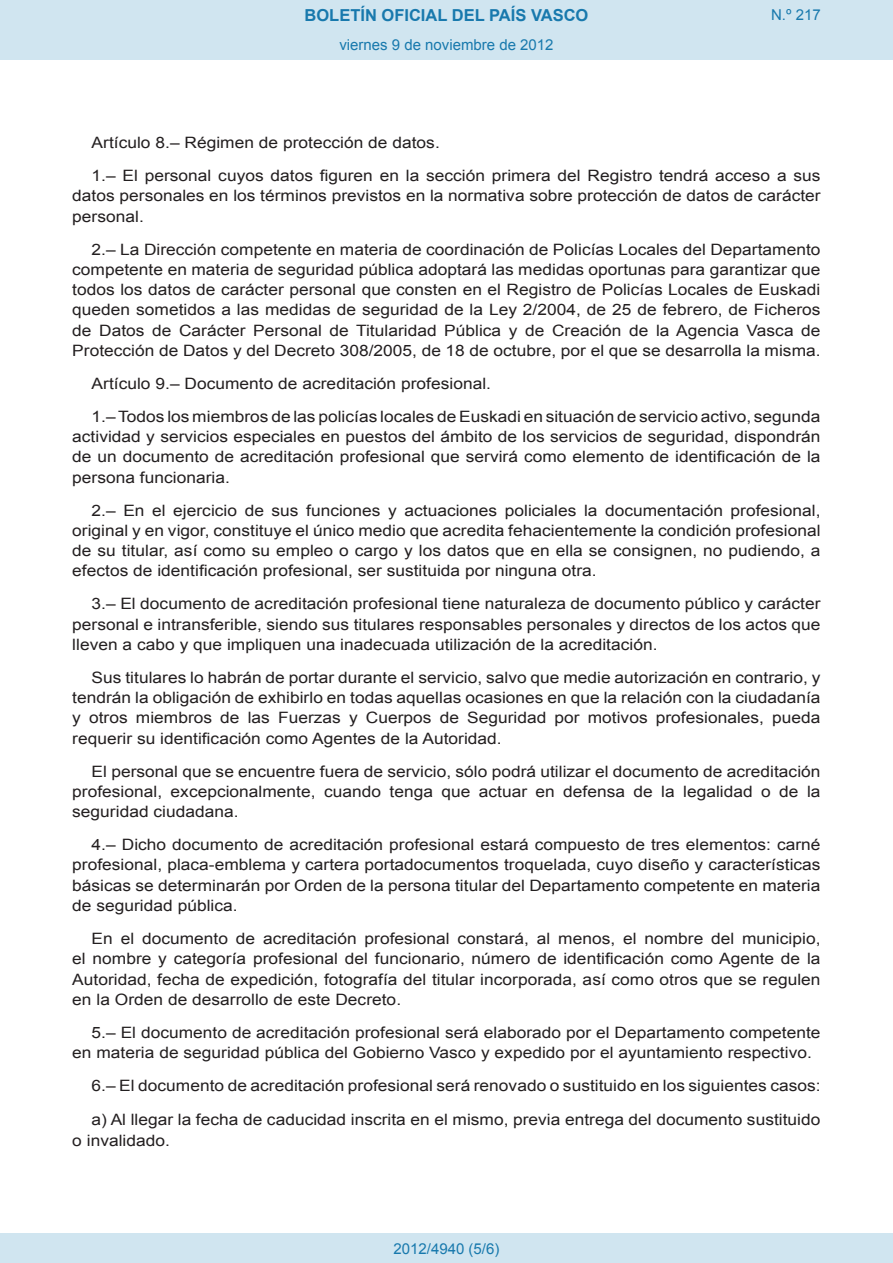
<style>
.page{position:relative;width:893px;height:1263px;background:#fff}
.page>*{position:absolute;margin:0;border:0;box-sizing:border-box;transform-origin:0 0}
.t1{font:700 16.5px "Arial";color:#1879ad}
.BOPVDetalle{font:15.6px/20.2px "Arial";color:#231f20;text-align:justify;scale:1.11 1}
.Paginacion_Centro{font:15px "Arial";color:#1879ad}
</style>
<div class="page">
<div style="left:0;top:0;width:893px;height:60px;background:#d0e5f0"></div>
<div style="left:0;top:1233px;width:893px;height:30px;background:#d0e5f0"></div>
<p class="t1" style="left:305px;top:4px;width:285px">BOLETÍN OFICIAL DEL PAÍS VASCO</p>
<p class="Paginacion_Centro" style="left:339px;top:35px;width:216px">viernes 9 de noviembre de 2012</p>
<p class="Paginacion_Centro" style="left:771px;top:5px;width:51px">N.º 217</p>
<p class="BOPVDetalle" style="left:92px;top:133px;width:315px">Artículo 8.– Régimen de protección de datos.</p>
<p class="BOPVDetalle" style="left:72px;top:166px;width:676px;text-indent:19px">1.– El personal cuyos datos figuren en la sección primera del Registro tendrá acceso a sus datos personales en los términos previstos en la normativa sobre protección de datos de carácter personal.</p>
<p class="BOPVDetalle" style="left:72px;top:239px;width:676px;text-indent:19px">2.– La Dirección competente en materia de coordinación de Policías Locales del Departamento competente en materia de seguridad pública adoptará las medidas oportunas para garantizar que todos los datos de carácter personal que consten en el Registro de Policías Locales de Euskadi queden sometidos a las medidas de seguridad de la Ley 2/2004, de 25 de febrero, de Ficheros de Datos de Carácter Personal de Titularidad Pública y de Creación de la Agencia Vasca de Protección de Datos y del Decreto 308/2005, de 18 de octubre, por el que se desarrolla la misma.</p>
<p class="BOPVDetalle" style="left:92px;top:373px;width:361px">Artículo 9.– Documento de acreditación profesional.</p>
<p class="BOPVDetalle" style="left:72px;top:406px;width:676px;text-indent:19px">1.– Todos los miembros de las policías locales de Euskadi en situación de servicio activo, segunda actividad y servicios especiales en puestos del ámbito de los servicios de seguridad, dispondrán de un documento de acreditación profesional que servirá como elemento de identificación de la persona funcionaria.</p>
<p class="BOPVDetalle" style="left:72px;top:500px;width:676px;text-indent:19px">2.– En el ejercicio de sus funciones y actuaciones policiales la documentación profesional, original y en vigor, constituye el único medio que acredita fehacientemente la condición profesional de su titular, así como su empleo o cargo y los datos que en ella se consignen, no pudiendo, a efectos de identificación profesional, ser sustituida por ninguna otra.</p>
<p class="BOPVDetalle" style="left:72px;top:594px;width:676px;text-indent:19px">3.– El documento de acreditación profesional tiene naturaleza de documento público y carácter personal e intransferible, siendo sus titulares responsables personales y directos de los actos que lleven a cabo y que impliquen una inadecuada utilización de la acreditación.</p>
<p class="BOPVDetalle" style="left:72px;top:667px;width:676px;text-indent:19px">Sus titulares lo habrán de portar durante el servicio, salvo que medie autorización en contrario, y tendrán la obligación de exhibirlo en todas aquellas ocasiones en que la relación con la ciudadanía y otros miembros de las Fuerzas y Cuerpos de Seguridad por motivos profesionales, pueda requerir su identificación como Agentes de la Autoridad.</p>
<p class="BOPVDetalle" style="left:72px;top:761px;width:676px;text-indent:19px">El personal que se encuentre fuera de servicio, sólo podrá utilizar el documento de acreditación profesional, excepcionalmente, cuando tenga que actuar en defensa de la legalidad o de la seguridad ciudadana.</p>
<p class="BOPVDetalle" style="left:72px;top:835px;width:676px;text-indent:19px">4.– Dicho documento de acreditación profesional estará compuesto de tres elementos: carné profesional, placa-emblema y cartera portadocumentos troquelada, cuyo diseño y características básicas se determinarán por Orden de la persona titular del Departamento competente en materia de seguridad pública.</p>
<p class="BOPVDetalle" style="left:72px;top:928px;width:676px;text-indent:19px">En el documento de acreditación profesional constará, al menos, el nombre del municipio, el nombre y categoría profesional del funcionario, número de identificación como Agente de la Autoridad, fecha de expedición, fotografía del titular incorporada, así como otros que se regulen en la Orden de desarrollo de este Decreto.</p>
<p class="BOPVDetalle" style="left:72px;top:1022px;width:675px;text-indent:19px">5.– El documento de acreditación profesional será elaborado por el Departamento competente en materia de seguridad pública del Gobierno Vasco y expedido por el ayuntamiento respectivo.</p>
<p class="BOPVDetalle" style="left:92px;top:1075px;width:658px">6.– El documento de acreditación profesional será renovado o sustituido en los siguientes casos:</p>
<p class="BOPVDetalle" style="left:72px;top:1109px;width:675px;line-height:21px;text-indent:19px">a) Al llegar la fecha de caducidad inscrita en el mismo, previa entrega del documento sustituido o invalidado.</p>
<p class="Paginacion_Centro" style="left:393px;top:1238px;width:107px">2012/4940 (5/6)</p>
</div>
